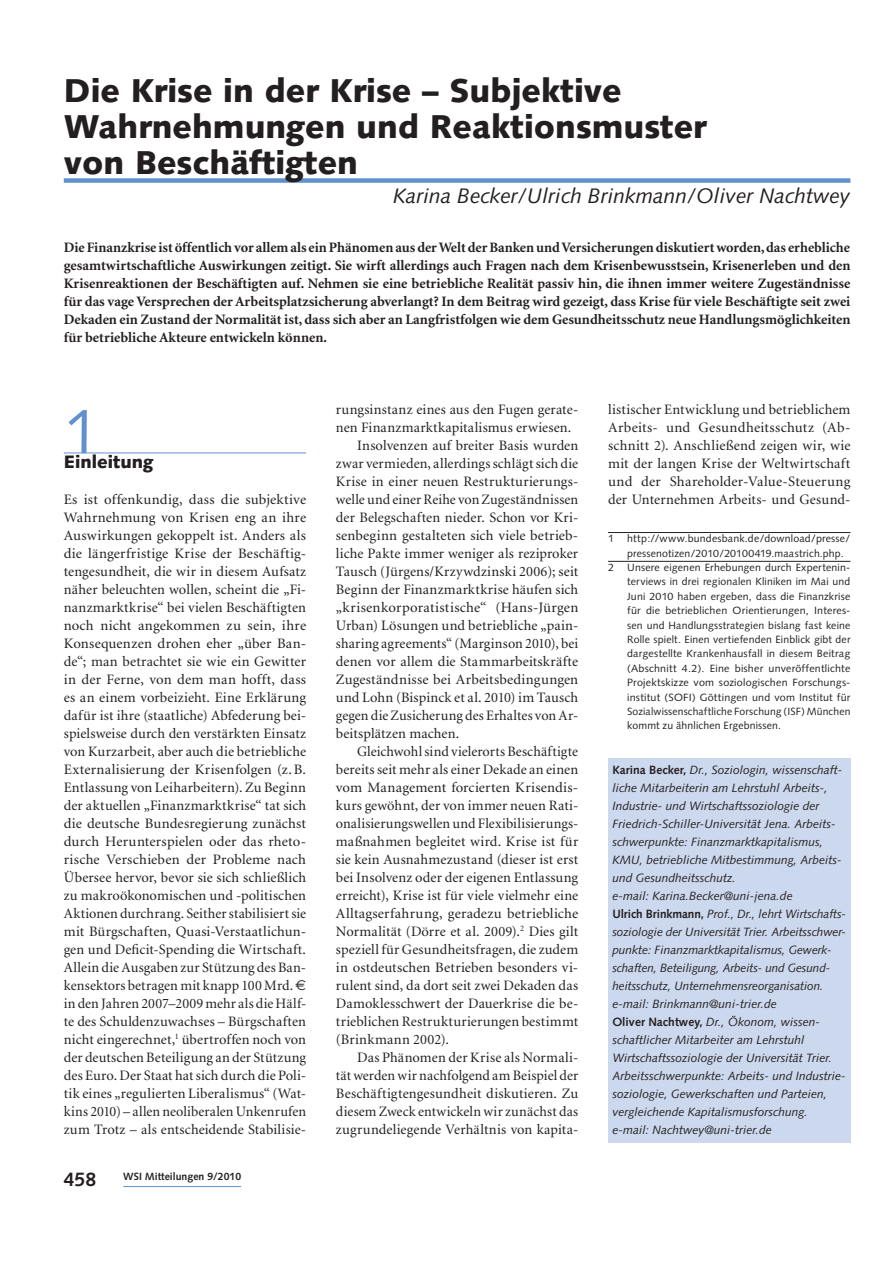
<style>
.page{position:relative;width:893px;height:1263px;background:#fff}
.page>*{position:absolute;margin:0;border:0;box-sizing:border-box;transform-origin:0 0}
.t1{font:63px "Syntax";color:#6091cc}
.t2{font:900 33px/36px "Syntax";color:#231f20}
.t3{font:italic 21px "Syntax";color:#231f20}
.t4{font:700 19.5px "Syntax";color:#231f20}
.t5{font:900 18px "Syntax";color:#231f20}
.t6{font:14.4px/18px "Minion";letter-spacing:.01em;color:#231f20;text-align:justify}
.t7{font:700 14.4px/18px "Minion";color:#231f20;text-align:justify}
.t8{font:italic 12px/18px "Syntax";color:#231f20}
.t9{font:10.5px/14.4px "Syntax";letter-spacing:.015em;color:#231f20}
.t10{font:700 10.5px "Syntax";color:#231f20}
.s1{font-family:"Euro Sans"}
.s2{font-weight:700;font-style:normal}
</style>
<div class="page">
<hr style="left:123px;top:1186px;width:118px;height:1px;background:#6091cc">
<div style="left:64px;top:178px;width:786px;height:5px;background:#6091cc"></div>
<hr style="left:64px;top:453px;width:242px;height:1px;background:#6091cc">
<div style="left:608px;top:758px;width:242px;height:384px;background:#ccd8ed"></div>
<hr style="left:608px;top:532px;width:242px;height:1px;background:#231f20">
<hr style="left:608px;top:561px;width:242px;height:1px;background:#231f20">
<h2 class="t2" style="left:64px;top:73px;width:644px">Die Krise in der Krise – Subjektive<br>Wahrnehmungen und Reaktionsmuster von Beschäftigten</h2>
<h3 class="t3" style="left:393px;top:183px;width:459px">Karina Becker/Ulrich Brinkmann/Oliver Nachtwey</h3>
<p class="t7" style="left:64px;top:239px;width:788px">Die Finanzkrise ist öffentlich vor allem als ein Phänomen aus der Welt der Banken und Versicherungen diskutiert worden, das erhebliche gesamtwirtschaftliche Auswirkungen zeitigt. Sie wirft allerdings auch Fragen nach dem Krisenbewusstsein, Krisenerleben und den Krisenreaktionen der Beschäftigten auf. Nehmen sie eine betriebliche Realität passiv hin, die ihnen immer weitere Zugeständnisse für das vage Versprechen der Arbeitsplatzsicherung abverlangt? In dem Beitrag wird gezeigt, dass Krise für viele Beschäftigte seit zwei Dekaden ein Zustand der Normalität ist, dass sich aber an Langfristfolgen wie dem Gesundheitsschutz neue Handlungsmöglichkeiten für betriebliche Akteure entwickeln können.</p>
<h1 class="t1" style="left:64px;top:394px;width:37px">1</h1>
<p class="t5" style="left:64px;top:451px;width:91px">Einleitung</p>
<p class="t6" style="left:64px;top:491px;width:244px">Es ist offenkundig, dass die subjektive Wahrnehmung von Krisen eng an ihre Auswirkungen gekoppelt ist. Anders als die längerfristige Krise der Beschäftig&shy;tengesundheit, die wir in diesem Aufsatz näher beleuchten wollen, scheint die „Fi&shy;nanzmarktkrise“ bei vielen Beschäftigten noch nicht angekommen zu sein, ihre Konsequenzen drohen eher „über Ban&shy;de“; man betrachtet sie wie ein Gewitter in der Ferne, von dem man hofft, dass es an einem vorbeizieht. Eine Erklärung dafür ist ihre (staatliche) Abfederung bei&shy;spielsweise durch den verstärkten Einsatz von Kurzarbeit, aber auch die betriebliche Externalisierung der Krisenfolgen (z.B.<br>Entlassung von Leiharbeitern). Zu Beginn der aktuellen „Finanzmarktkrise“ tat sich die deutsche Bundesregierung zunächst durch Herunterspielen oder das rheto&shy;rische Verschieben der Probleme nach Übersee hervor, bevor sie sich schließlich zu makroökonomischen und -politischen Aktionen durchrang. Seither stabilisiert sie mit Bürgschaften, Quasi-Verstaatlichun&shy;gen und Deficit-Spending die Wirtschaft.<br>Allein die Ausgaben zur Stützung des Ban&shy;kensektors betragen mit knapp 100 Mrd. <span class="s1">e </span>in den Jahren 2007–2009 mehr als die Hälf&shy;te des Schuldenzuwachses – Bürgschaften nicht eingerechnet,<sup>1</sup> übertroffen noch von der deutschen Beteiligung an der Stützung des Euro. Der Staat hat sich durch die Poli&shy;tik eines „regulierten Liberalismus“ (Wat&shy;kins 2010) – allen neoliberalen Unkenrufen zum Trotz – als entscheidende Stabilisie-</p>
<h3 class="t4" style="left:64px;top:1168px;width:34px">458</h3>
<p class="t10" style="left:123px;top:1170px;width:119px">WSI Mitteilungen 9/2010</p>
<p class="t6" style="left:336px;top:401px;width:244px">rungsinstanz eines aus den Fugen gerate-</p>
<p class="t6" style="left:336px;top:419px;width:237px">nen Finanzmarktkapitalismus erwiesen.</p>
<p class="t6" style="left:357px;top:437px;width:223px">Insolvenzen auf breiter Basis wurden</p>
<p class="t6" style="left:336px;top:455px;width:244px">zwar vermieden, allerdings schlägt sich die</p>
<p class="t6" style="left:336px;top:473px;width:244px">Krise in einer neuen Restrukturierungs-</p>
<p class="t6" style="left:336px;top:491px;width:244px">welle und einer Reihe von Zugeständnissen</p>
<p class="t6" style="left:336px;top:509px;width:244px">der Belegschaften nieder. Schon vor Kri-</p>
<p class="t6" style="left:336px;top:527px;width:244px">senbeginn gestalteten sich viele betrieb-</p>
<p class="t6" style="left:336px;top:545px;width:244px">liche Pakte immer weniger als reziproker</p>
<p class="t6" style="left:336px;top:563px;width:244px">Tausch (Jürgens/Krzywdzinski 2006); seit</p>
<p class="t6" style="left:336px;top:581px;width:244px">Beginn der Finanzmarktkrise häufen sich</p>
<p class="t6" style="left:336px;top:599px;width:244px">„krisenkorporatistische“ (Hans-Jürgen</p>
<p class="t6" style="left:336px;top:617px;width:244px">Urban) Lösungen und betriebliche „pain-</p>
<p class="t6" style="left:336px;top:635px;width:244px">sharing agreements“ (Marginson 2010), bei</p>
<p class="t6" style="left:336px;top:653px;width:244px">denen vor allem die Stammarbeitskräfte</p>
<p class="t6" style="left:336px;top:671px;width:244px">Zugeständnisse bei Arbeitsbedingungen</p>
<p class="t6" style="left:336px;top:689px;width:244px">und Lohn (Bispinck et al. 2010) im Tausch</p>
<p class="t6" style="left:336px;top:707px;width:244px">gegen die Zusicherung des Erhaltes von Ar-</p>
<p class="t6" style="left:336px;top:725px;width:125px">beitsplätzen machen.</p>
<p class="t6" style="left:357px;top:743px;width:223px">Gleichwohl sind vielerorts Beschäftigte</p>
<p class="t6" style="left:336px;top:761px;width:244px">bereits seit mehr als einer Dekade an einen</p>
<p class="t6" style="left:336px;top:779px;width:244px">vom Management forcierten Krisendis-</p>
<p class="t6" style="left:336px;top:797px;width:244px">kurs gewöhnt, der von immer neuen Rati-</p>
<p class="t6" style="left:336px;top:815px;width:244px">onalisierungswellen und Flexibilisierungs-</p>
<p class="t6" style="left:336px;top:833px;width:244px">maßnahmen begleitet wird. Krise ist für</p>
<p class="t6" style="left:336px;top:851px;width:244px">sie kein Ausnahmezustand (dieser ist erst</p>
<p class="t6" style="left:336px;top:869px;width:244px">bei Insolvenz oder der eigenen Entlassung</p>
<p class="t6" style="left:336px;top:887px;width:244px">erreicht), Krise ist für viele vielmehr eine</p>
<p class="t6" style="left:336px;top:905px;width:244px">Alltagserfahrung, geradezu betriebliche</p>
<p class="t6" style="left:336px;top:923px;width:244px">Normalität (Dörre et al. 2009).<sup>2</sup> Dies gilt</p>
<p class="t6" style="left:336px;top:941px;width:244px">speziell für Gesundheitsfragen, die zudem</p>
<p class="t6" style="left:336px;top:959px;width:244px">in ostdeutschen Betrieben besonders vi-</p>
<p class="t6" style="left:336px;top:977px;width:244px">rulent sind, da dort seit zwei Dekaden das</p>
<p class="t6" style="left:336px;top:995px;width:244px">Damoklesschwert der Dauerkrise die be-</p>
<p class="t6" style="left:336px;top:1013px;width:244px">trieblichen Restrukturierungen bestimmt</p>
<p class="t6" style="left:336px;top:1031px;width:114px">(Brinkmann 2002).</p>
<p class="t6" style="left:357px;top:1049px;width:223px">Das Phänomen der Krise als Normali-</p>
<p class="t6" style="left:336px;top:1067px;width:244px">tät werden wir nachfolgend am Beispiel der</p>
<p class="t6" style="left:336px;top:1085px;width:244px">Beschäftigtengesundheit diskutieren. Zu</p>
<p class="t6" style="left:336px;top:1103px;width:244px">diesem Zweck entwickeln wir zunächst das</p>
<p class="t6" style="left:336px;top:1121px;width:244px">zugrundeliegende Verhältnis von kapita-</p>
<p class="t6" style="left:608px;top:401px;width:244px">listischer Entwicklung und betrieblichem Arbeits- und Gesundheitsschutz (Ab&shy;schnitt 2). Anschließend zeigen wir, wie mit der langen Krise der Weltwirtschaft und der Shareholder-Value-Steuerung der Unternehmen Arbeits- und Gesund-</p>
<p class="t9" style="left:608px;top:531px;width:7px">1</p>
<p class="t9" style="left:627px;top:531px;width:225px">http://www.bundesbank.de/download/presse/ pressenotizen/2010/20100419.maastrich.php.</p>
<p class="t9" style="left:608px;top:560px;width:7px">2</p>
<p class="t9" style="left:627px;top:560px;width:225px;text-align:justify">Unsere eigenen Erhebungen durch Expertenin&shy;terviews in drei regionalen Kliniken im Mai und Juni 2010 haben ergeben, dass die Finanzkrise für die betrieblichen Orientierungen, Interes&shy;sen und Handlungsstrategien bislang fast keine Rolle spielt. Einen vertiefenden Einblick gibt der dargestellte Krankenhausfall in diesem Beitrag (Abschnitt 4.2). Eine bisher unveröffentlichte Projektskizze vom soziologischen Forschungs&shy;institut (SOFI) Göttingen und vom Institut für Sozialwissenschaftliche Forschung (ISF) München kommt zu ähnlichen Ergebnissen.</p>
<p class="t8" style="left:612px;top:761px;width:235px"><span class="s2">Karina Becker,</span> Dr., Soziologin, wissenschaft&shy;liche Mitarbeiterin am Lehrstuhl Arbeits-, Industrie- und Wirtschaftssoziologie der Friedrich-Schiller-Universität Jena. Arbeits&shy;schwerpunkte: Finanzmarktkapitalismus, KMU, betriebliche Mitbestimmung, Arbeits&shy;und Gesundheitsschutz.<br>e-mail: Karina.Becker@uni-jena.de<br><span class="s2">Ulrich Brinkmann,</span> Prof., Dr., lehrt Wirtschafts-- soziologie der Universität Trier. Arbeitsschwer-- punkte: Finanzmarktkapitalismus, Gewerk&shy;schaften, Beteiligung, Arbeits- und Gesund&shy;heitsschutz, Unternehmensreorganisation. e-mail: Brinkmann@uni-trier.de<br><span class="s2">Oliver Nachtwey,</span> Dr., Ökonom, wissen&shy;schaftlicher Mitarbeiter am Lehrstuhl Wirtschaftssoziologie der Universität Trier.<br>Arbeitsschwerpunkte: Arbeits- und Industrie&shy;soziologie, Gewerkschaften und Parteien, vergleichende Kapitalismusforschung. e-mail: Nachtwey@uni-trier.de</p>
</div>
